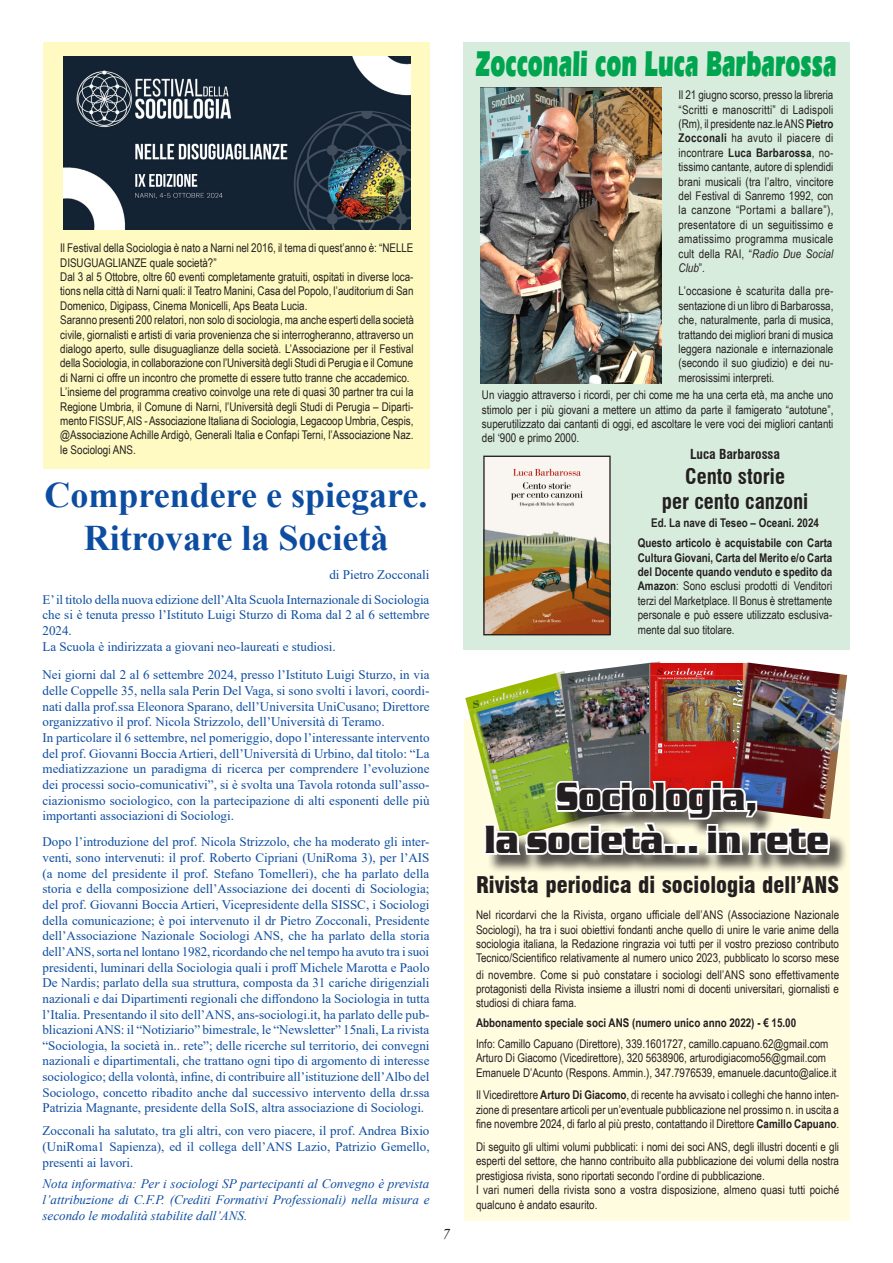
<style>
.page{position:relative;width:893px;height:1263px;background:#fff}
.page>*{position:absolute;margin:0;border:0;box-sizing:border-box;transform-origin:0 0}
.t1{font:700 40.5px/43px "Serpentine D";color:#231f20;text-align:center;scale:.77 1}
.t2{font:900 37.65px "Eras IT Cby BT";color:#00a54f;scale:.6 1}
.t3{font:700 36px/43.2px "Times New Roman";color:#0d4da1;text-align:center}
.t4{font:900 condensed 22.5px "Swiss 721 BT";color:#231f20}
.t5{font:700 condensed 21px/25.2px "Swiss 721 BT";color:#231f20;text-align:center}
.t6{font:italic 15px "Times New Roman";color:#231f20}
.t7{font:700 condensed 13.5px "Swiss 721 BT";color:#231f20}
.t8{font:13.05px/15.6px "Times New Roman";color:#0d4da1}
.t9{font:italic 13.05px/15.6px "Times New Roman";color:#0d4da1;text-align:justify}
.t10{font:12px/14.4px "Arial Narrow";color:#231f20;text-align:justify}
.t11{font:700 12px/20.4px "Arial Narrow";color:#231f20;text-align:center}
.s1{font-weight:700}
.s2{font-style:italic}
</style>
<div class="page">
<div style="left:463px;top:43px;width:387px;height:606px;background:#d8ecdd"></div>
<div style="left:43px;top:43px;width:386px;height:426px;background:#fffac1"></div>
<img style="left:63px;top:57px;width:348px;height:172px">
<img style="left:480px;top:88px;width:182px;height:296px">
<img style="left:485px;top:458px;width:124px;height:175px">
<div style="left:483px;top:456px;width:128px;height:179px;border:1px solid #231f20"></div>
<div style="left:464px;top:719px;width:386px;height:501px;background:#fffce0"></div>
<img style="left:465px;top:672px;width:95px;height:106px">
<img style="left:560px;top:661px;width:101px;height:117px">
<img style="left:649px;top:663px;width:81px;height:115px">
<img style="left:730px;top:662px;width:117px;height:121px">
<div style="left:485px;top:783px;width:363px;height:91px;background:#231f20;opacity:.75"></div>
<svg style="left:483px;top:778px;width:350px;height:85px"></svg>
<p class="t10" style="left:60px;top:240px;width:355px;text-align:left">Il Festival della Sociologia è nato a Narni nel 2016, il tema di quest’anno è: “NELLE DISUGUAGLIANZE quale società?”<br>Dal 3 al 5 Ottobre, oltre 60 eventi completamente gratuiti, ospitati in diverse loca&shy;tions nella città di Narni quali: il Teatro Manini, Casa del Popolo, l’auditorium di San Domenico, Digipass, Cinema Monicelli, Aps Beata Lucia.<br>Saranno presenti 200 relatori, non solo di sociologia, ma anche esperti della società civile, giornalisti e artisti di varia provenienza che si interrogheranno, attraverso un dialogo aperto, sulle disuguaglianze della società. L’Associazione per il Festival della Sociologia, in collaborazione con l’Università degli Studi di Perugia e il Comune di Narni ci offre un incontro che promette di essere tutto tranne che accademico.<br>L’insieme del programma creativo coinvolge una rete di quasi 30 partner tra cui la Regione Umbria, il Comune di Narni, l’Università degli Studi di Perugia – Diparti&shy;mento FISSUF, AIS - Associazione Italiana di Sociologia, Legacoop Umbria, Cespis, @Associazione Achille Ardigò, Generali Italia e Confapi Terni, l’Associazione Naz. le Sociologi ANS.</p>
<h3 class="t3" style="left:45px;top:472px;width:384px">Comprendere e spiegare.<br>Ritrovare la Società</h3>
<p class="t8" style="left:43px;top:562px;width:388px;line-height:24.6px;text-align:right">di Pietro Zocconali<br>E’ il titolo della nuova edizione dell’Alta Scuola Internazionale di Sociologia</p>
<p class="t8" style="left:43px;top:607px;width:388px">che si è tenuta presso l’Istituto Luigi Sturzo di Roma dal 2 al 6 settembre<br>2024.<br>La Scuola è indirizzata a giovani neo-laureati e studiosi.</p>
<p class="t8" style="left:43px;top:667px;width:389px">Nei giorni dal 2 al 6 settembre 2024, presso l’Istituto Luigi Sturzo, in via delle Coppelle 35, nella sala Perin Del Vaga, si sono svolti i lavori, coordi&shy;nati dalla prof.ssa Eleonora Sparano, dell’Universita UniCusano; Direttore organizzativo il prof. Nicola Strizzolo, dell’Università di Teramo.<br>In particolare il 6 settembre, nel pomeriggio, dopo l’interessante intervento del prof. Giovanni Boccia Artieri, dell’Università di Urbino, dal titolo: “La mediatizzazione un paradigma di ricerca per comprendere l’evoluzione dei processi socio-comunicativi”, si è svolta una Tavola rotonda sull’asso&shy;ciazionismo sociologico, con la partecipazione di alti esponenti delle più importanti associazioni di Sociologi.</p>
<p class="t8" style="left:43px;top:834px;width:389px;text-align:justify">Dopo l’introduzione del prof. Nicola Strizzolo, che ha moderato gli inter&shy;venti, sono intervenuti: il prof. Roberto Cipriani (UniRoma 3), per l’AIS (a nome del presidente il prof. Stefano Tomelleri), che ha parlato della storia e della composizione dell’Associazione dei docenti di Sociologia; del prof. Giovanni Boccia Artieri, Vicepresidente della SISSC, i Sociologi della comunicazione; è poi intervenuto il dr Pietro Zocconali, Presidente dell’Associazione Nazionale Sociologi ANS, che ha parlato della storia dell’ANS, sorta nel lontano 1982, ricordando che nel tempo ha avuto tra i suoi presidenti, luminari della Sociologia quali i proff Michele Marotta e Paolo De Nardis; parlato della sua struttura, composta da 31 cariche dirigenziali nazionali e dai Dipartimenti regionali che diffondono la Sociologia in tutta l’Italia. Presentando il sito dell’ANS, ans-sociologi.it, ha parlato delle pub&shy;blicazioni ANS: il “Notiziario” bimestrale, le “Newsletter” 15nali, La rivista “Sociologia, la società in.. rete”; delle ricerche sul territorio, dei convegni nazionali e dipartimentali, che trattano ogni tipo di argomento di interesse sociologico; della volontà, infine, di contribuire all’istituzione dell’Albo del Sociologo, concetto ribadito anche dal successivo intervento della dr.ssa Patrizia Magnante, presidente della SoIS, altra associazione di Sociologi.</p>
<p class="t8" style="left:43px;top:1123px;width:389px;text-align:justify">Zocconali ha salutato, tra gli altri, con vero piacere, il prof. Andrea Bixio (UniRoma1 Sapienza), ed il collega dell’ANS Lazio, Patrizio Gemello, presenti ai lavori.</p>
<p class="t9" style="left:43px;top:1176px;width:389px">Nota informativa: Per i sociologi SP partecipanti al Convegno è prevista l’attribuzione di C.F.P. (Crediti Formativi Professionali) nella misura e secondo le modalità stabilite dall’ANS.</p>
<p class="t6" style="left:443px;top:1224px;width:9px">7</p>
<h2 class="t2" style="left:476px;top:40px;width:603px">Zocconali con Luca Barbarossa</h2>
<p class="t10" style="left:679px;top:87px;width:156px">Il 21 giugno scorso, presso la libreria “Scritti e manoscritti” di Ladispoli (Rm), il presidente naz.le ANS <span class="s1">Pietro Zocconali</span> ha avuto il piacere di incontrare <span class="s1">Luca Barbarossa</span>, no&shy;tissimo cantante, autore di splendidi brani musicali (tra l’altro, vincitore del Festival di Sanremo 1992, con la canzone “Portami a ballare”), presentatore di un seguitissimo e amatissimo programma musicale cult della RAI, “<span class="s2">Radio Due Social Club</span>”.</p>
<p class="t10" style="left:679px;top:283px;width:156px">L’occasione è scaturita dalla pre&shy;sentazione di un libro di Barbarossa, che, naturalmente, parla di musica, trattando dei migliori brani di musica leggera nazionale e internazionale (secondo il suo giudizio) e dei nu&shy;merosissimi interpreti.</p>
<p class="t10" style="left:482px;top:387px;width:353px">Un viaggio attraverso i ricordi, per chi come me ha una certa età, ma anche uno stimolo per i più giovani a mettere un attimo da parte il famigerato “autotune”, superutilizzato dai cantanti di oggi, ed ascoltare le vere voci dei migliori cantanti del ‘900 e primo 2000.</p>
<p class="t7" style="left:690px;top:446px;width:91px">Luca Barbarossa</p>
<h3 class="t5" style="left:662px;top:464px;width:148px">Cento storie<br>per cento canzoni</h3>
<p class="t11" style="left:638px;top:512px;width:196px">Ed. La nave di Teseo – Oceani. 2024<br>Questo articolo è acquistabile con Carta</p>
<p class="t10" style="left:638px;top:550px;width:196px"><span class="s1">Cultura Giovani, Carta del Merito e/o Carta del Docente quando venduto e spedito da Amazon</span>: Sono esclusi prodotti di Venditori terzi del Marketplace. Il Bonus è strettamente personale e può essere utilizzato esclusiva&shy;mente dal suo titolare.</p>
<h1 class="t1" style="left:485px;top:775px;width:448px">Sociologia,<br>la società... in rete</h1>
<h3 class="t4" style="left:476px;top:871px;width:340px">Rivista periodica di sociologia dell’ANS</h3>
<p class="t10" style="left:476px;top:907px;width:365px">Nel ricordarvi che la Rivista, organo ufficiale dell’ANS (Associazione Nazionale Sociologi), ha tra i suoi obiettivi fondanti anche quello di unire le varie anime della sociologia italiana, la Redazione ringrazia voi tutti per il vostro prezioso contributo Tecnico/Scientifico relativamente al numero unico 2023, pubblicato lo scorso mese</p>
<p class="t10" style="left:476px;top:967px;width:365px">di novembre. Come si può constatare i sociologi dell’ANS sono effettivamente protagonisti della Rivista insieme a illustri nomi di docenti universitari, giornalisti e studiosi di chiara fama.</p>
<p class="t11" style="left:476px;top:1012px;width:322px">Abbonamento speciale soci ANS (numero unico anno 2022) - € 15.00</p>
<p class="t10" style="left:476px;top:1036px;width:362px;text-align:left">Info: Camillo Capuano (Direttore), 339.1601727, camillo.capuano.62@gmail.com<br>Arturo Di Giacomo (Vicedirettore), 320 5638906, arturodigiacomo56@gmail.com<br>Emanuele D’Acunto (Respons. Ammin.), 347.7976539, emanuele.dacunto@alice.it</p>
<p class="t10" style="left:476px;top:1087px;width:365px">Il Vicedirettore <span class="s1">Arturo Di Giacomo</span>, di recente ha avvisato i colleghi che hanno inten&shy;zione di presentare articoli per un’eventuale pubblicazione nel prossimo n. in uscita a fine novembre 2024, di farlo al più presto, contattando il Direttore <span class="s1">Camillo Capuano</span>.</p>
<p class="t10" style="left:476px;top:1139px;width:365px;text-align:left">Di seguito gli ultimi volumi pubblicati: i nomi dei soci ANS, degli illustri docenti e gli esperti del settore, che hanno contribuito alla pubblicazione dei volumi della nostra prestigiosa rivista, sono riportati secondo l’ordine di pubblicazione.<br>I vari numeri della rivista sono a vostra disposizione, almeno quasi tutti poiché qualcuno è andato esaurito.</p>
</div>
